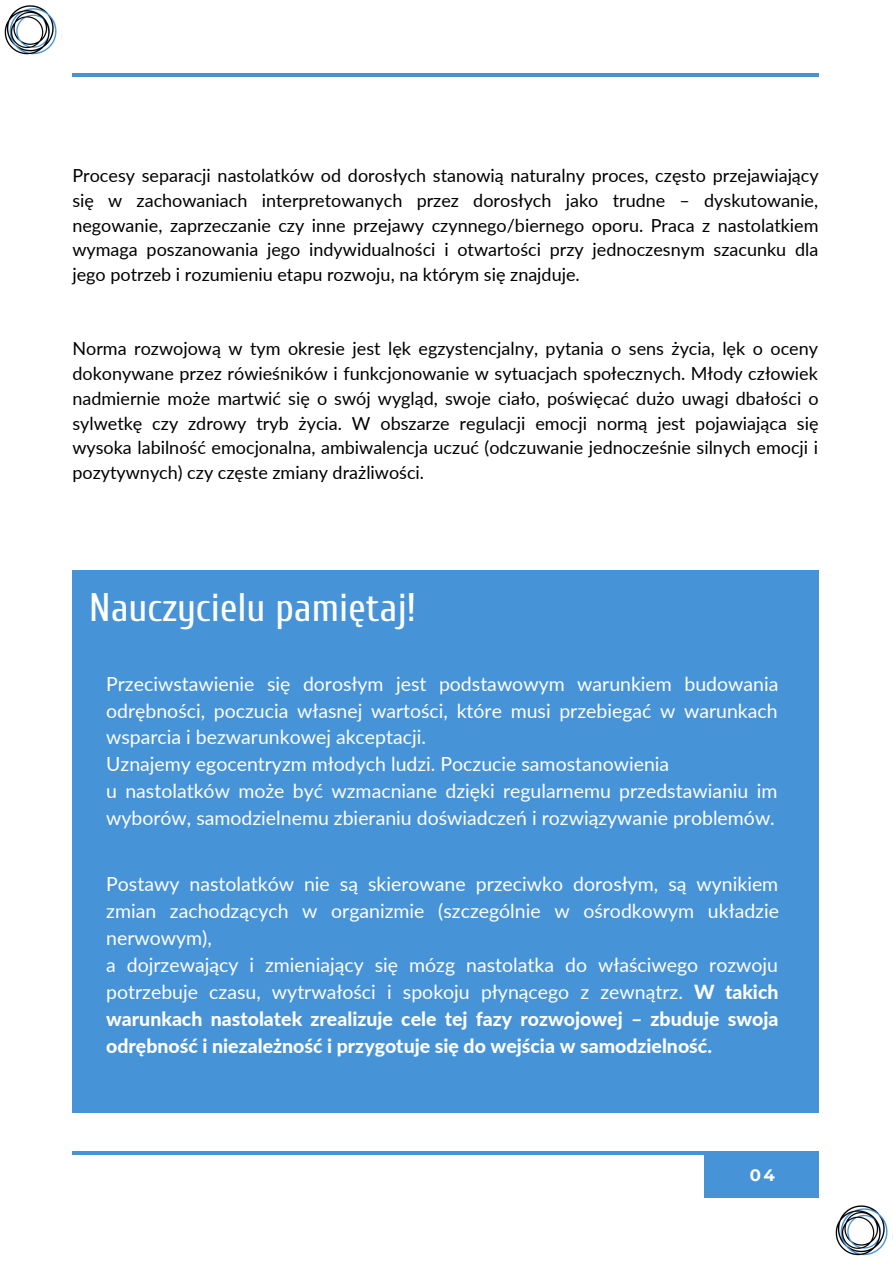
<style>
.page{position:relative;width:893px;height:1264px;background:#fff}
.page>*{position:absolute;margin:0;border:0;box-sizing:border-box;transform-origin:0 0}
.t1{font:39.75px "Cuprum";color:#fff}
.t2{font:19.5px/27px "Lato";color:#fff}
.t3{font:18px/24.8px "Lato";color:#000;text-align:justify}
.t4{font:700 16.5px "Montserrat";letter-spacing:.14em;color:#fff}
.s1{font-weight:800}
</style>
<div class="page">
<div style="left:704px;top:1151px;width:114px;height:46px;background:#4793d7"></div>
<hr style="left:72px;top:1151px;width:747px;height:3px;background:#4793d7">
<hr style="left:72px;top:73px;width:747px;height:4px;background:#4793d7">
<img style="left:4px;top:5px;width:58px;height:50px">
<img style="left:835px;top:1205px;width:53px;height:51px">
<div style="left:72px;top:571px;width:747px;height:541px;background:#4793d7"></div>
<p class="t3" style="left:72px;top:163px;width:747px">Procesy separacji nastolatków od dorosłych stanowią naturalny proces, często przejawiający się w zachowaniach interpretowanych przez dorosłych jako trudne – dyskutowanie, negowanie, zaprzeczanie czy inne przejawy czynnego/biernego oporu. Praca z nastolatkiem wymaga poszanowania jego indywidualności i otwartości przy jednoczesnym szacunku dla jego potrzeb i rozumieniu etapu rozwoju, na którym się znajduje.</p>
<p class="t3" style="left:72px;top:336px;width:747px">Norma rozwojową w tym okresie jest lęk egzystencjalny, pytania o sens życia, lęk o oceny dokonywane przez rówieśników i funkcjonowanie w sytuacjach społecznych. Młody człowiek nadmiernie może martwić się o swój wygląd, swoje ciało, poświęcać dużo uwagi dbałości o sylwetkę czy zdrowy tryb życia. W obszarze regulacji emocji normą jest pojawiająca się wysoka labilność emocjonalna, ambiwalencja uczuć (odczuwanie jednocześnie silnych emocji i pozytywnych) czy częste zmiany drażliwości.</p>
<h1 class="t1" style="left:89px;top:585px;width:328px">Nauczycielu pamiętaj!</h1>
<p class="t2" style="left:106px;top:669px;width:673px">Przeciwstawienie się dorosłym jest podstawowym warunkiem budowania odrębności, poczucia własnej wartości, które musi przebiegać w warunkach wsparcia i bezwarunkowej akceptacji.<br>Uznajemy egocentryzm młodych ludzi. Poczucie samostanowienia<br>u nastolatków może być wzmacniane dzięki regularnemu przedstawianiu im wyborów, samodzielnemu zbieraniu doświadczeń i rozwiązywanie problemów.</p>
<p class="t4" style="left:428px;top:754px;width:151px">ROZPOCZĘCIE</p>
<p class="t2" style="left:106px;top:870px;width:674px">Postawy nastolatków nie są skierowane przeciwko dorosłym, są wynikiem zmian zachodzących w organizmie (szczególnie w ośrodkowym układzie nerwowym),<br>a dojrzewający i zmieniający się mózg nastolatka do właściwego rozwoju potrzebuje czasu, wytrwałości i spokoju płynącego z zewnątrz. <span class="s1">W takich warunkach nastolatek zrealizuje cele tej fazy rozwojowej – zbuduje swoja odrębność i niezależność i przygotuje się do wejścia w samodzielność.</span></p>
<p class="t4" style="left:749px;top:1165px;width:26px">04</p>
</div>
